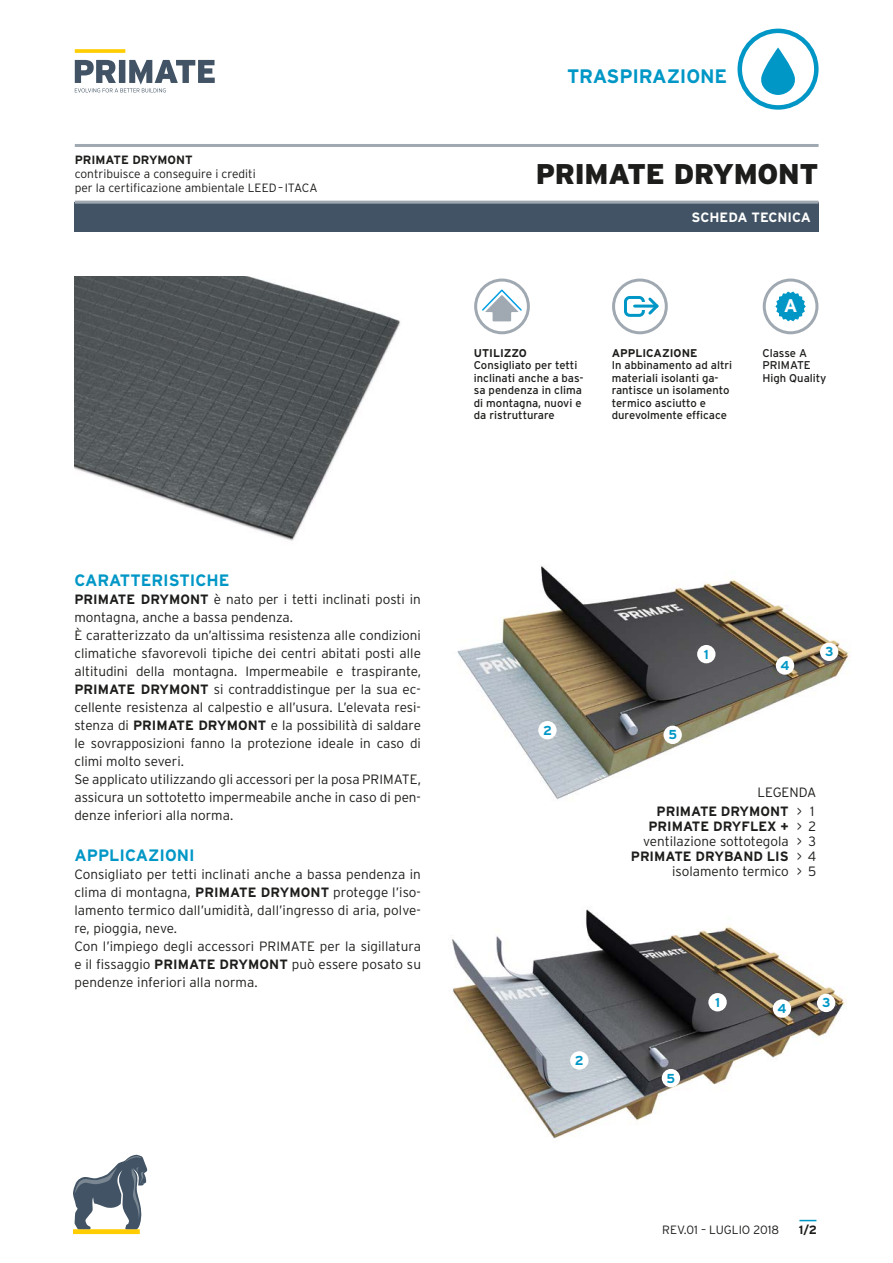
<style>
.page{position:relative;width:893px;height:1263px;background:#fff}
.page>*{position:absolute;margin:0;border:0;box-sizing:border-box;transform-origin:0 0}
.t1{font:900 28.5px "Interstate";letter-spacing:-.01em;color:#1d1d1b}
.t2{font:700 19.5px "Interstate";letter-spacing:-.01em;color:#0097c6}
.t3{font:700 18.3px "Interstate";color:#fff}
.t4{font:700 16.5px "Interstate";color:#0097c6}
.t5{font:300 13.5px/18px "Interstate";color:#1d1d1b}
.t6{font:700 13.5px/15px "Interstate";color:#1d1d1b;text-align:right}
.t7{font:700 13.5px "Interstate";color:#fff}
.t8{font:700 12.9px "Interstate";color:#0097c6}
.t9{font:300 12px/14.4px "Interstate";color:#1d1d1b}
.t10{font:700 12px "Interstate";color:#1d1d1b}
.t11{font:11.25px/12.3px "Interstate";color:#1d1d1b}
.t12{font:700 11.25px "Interstate";color:#1d1d1b}
.s1{font-weight:700}
</style>
<div class="page">
<img style="left:74px;top:276px;width:327px;height:265px">
<img style="left:457px;top:566px;width:394px;height:234px">
<div style="left:697px;top:645px;width:18px;height:18px;background:#fff;border-radius:50%"></div>
<div style="left:820px;top:643px;width:18px;height:18px;background:#fff;border-radius:50%"></div>
<div style="left:776px;top:656px;width:18px;height:19px;background:#fff;border-radius:50%"></div>
<div style="left:663px;top:726px;width:19px;height:18px;background:#fff;border-radius:50%"></div>
<div style="left:538px;top:721px;width:19px;height:18px;background:#fff;border-radius:50%"></div>
<div style="left:74px;top:202px;width:745px;height:30px;background:#415364"></div>
<hr style="left:75px;top:201px;width:744px;height:3px;background:#a0a9b1">
<hr style="left:75px;top:144px;width:744px;height:3px;background:#a0a9b1">
<svg style="left:75px;top:49px;width:50px;height:4px"></svg>
<svg style="left:75px;top:60px;width:140px;height:32px"></svg>
<div style="left:73px;top:1229px;width:67px;height:5px;background:#ffcd00"></div>
<svg style="left:73px;top:1154px;width:75px;height:75px"></svg>
<svg style="left:799px;top:1220px;width:17px;height:1px"></svg>
<img style="left:452px;top:909px;width:395px;height:230px">
<div style="left:708px;top:993px;width:19px;height:18px;background:#fff;border-radius:50%"></div>
<div style="left:817px;top:994px;width:18px;height:18px;background:#fff;border-radius:50%"></div>
<div style="left:773px;top:999px;width:18px;height:19px;background:#fff;border-radius:50%"></div>
<div style="left:662px;top:1069px;width:18px;height:18px;background:#fff;border-radius:50%"></div>
<div style="left:570px;top:1051px;width:18px;height:18px;background:#fff;border-radius:50%"></div>
<svg style="left:481px;top:288px;width:42px;height:33px"></svg>
<div style="left:474px;top:279px;width:56px;height:55px;border:3px solid #a0a9b1;border-radius:50%"></div>
<div style="left:624px;top:296px;width:21px;height:21px;border:3px solid #0097c6;border-radius:4px"></div>
<svg style="left:638px;top:303px;width:8px;height:7px"></svg>
<hr style="left:635px;top:305px;width:22px;height:3px;background:#0097c6">
<svg style="left:646px;top:297px;width:13px;height:18px"></svg>
<div style="left:612px;top:279px;width:56px;height:55px;border:3px solid #a0a9b1;border-radius:50%"></div>
<div style="left:763px;top:279px;width:55px;height:55px;border:3px solid #a0a9b1;border-radius:50%"></div>
<svg style="left:775px;top:291px;width:31px;height:30px"></svg>
<div style="left:737px;top:29px;width:82px;height:81px;border:4px solid #0097c6;border-radius:50%"></div>
<svg style="left:761px;top:47px;width:34px;height:48px"></svg>
<p class="t10" style="left:75px;top:153px;width:119px">PRIMATE DRYMONT</p>
<p class="t9" style="left:75px;top:166px;width:244px">contribuisce a conseguire i crediti<br>per la certificazione ambientale LEED– ITACA</p>
<h2 class="t2" style="left:567px;top:65px;width:162px">TRASPIRAZIONE</h2>
<h1 class="t1" style="left:536px;top:157px;width:284px">PRIMATE DRYMONT</h1>
<p class="t7" style="left:692px;top:210px;width:121px">SCHEDA TECNICA</p>
<p class="t12" style="left:474px;top:347px;width:55px">UTILIZZO</p>
<p class="t11" style="left:474px;top:359px;width:111px">Consigliato per tetti inclinati anche a bas&shy;sa pendenza in clima di montagna, nuovi e da ristrutturare</p>
<p class="t12" style="left:612px;top:347px;width:87px">APPLICAZIONE</p>
<p class="t11" style="left:612px;top:359px;width:122px">In abbinamento ad altri materiali isolanti ga&shy;rantisce un isolamento termico asciutto e durevolmente efficace</p>
<h3 class="t3" style="left:784px;top:296px;width:15px">A</h3>
<p class="t11" style="left:762px;top:347px;width:65px">Classe A<br>PRIMATE<br>High Quality</p>
<p class="t4" style="left:74px;top:571px;width:157px">CARATTERISTICHE</p>
<p class="t5" style="left:74px;top:590px;width:348px"><span class="s1">PRIMATE DRYMONT</span> è nato per i tetti inclinati posti in montagna, anche a bassa pendenza.<br>È caratterizzato da un’altissima resistenza alle condizioni climatiche sfavorevoli tipiche dei centri abitati posti alle altitudini della montagna. Impermeabile e traspirante, <span class="s1">PRIMATE DRYMONT</span> si contraddistingue per la sua ec&shy;cellente resistenza al calpestio e all’usura. L’elevata resi&shy;stenza di <span class="s1">PRIMATE DRYMONT</span> e la possibilità di saldare le sovrapposizioni fanno la protezione ideale in caso di climi molto severi.<br>Se applicato utilizzando gli accessori per la posa PRIMATE, assicura un sottotetto impermeabile anche in caso di pen&shy;denze inferiori alla norma.</p>
<p class="t4" style="left:74px;top:846px;width:122px">APPLICAZIONI</p>
<p class="t5" style="left:74px;top:865px;width:348px">Consigliato per tetti inclinati anche a bassa pendenza in clima di montagna, <span class="s1">PRIMATE DRYMONT</span> protegge l’iso&shy;lamento termico dall’umidità, dall’ingresso di aria, polve&shy;re, pioggia, neve.<br>Con l’impiego degli accessori PRIMATE per la sigillatura e il fissaggio <span class="s1">PRIMATE DRYMONT</span> può essere posato su pendenze inferiori alla norma.</p>
<p class="t8" style="left:543px;top:723px;width:10px">2</p>
<p class="t8" style="left:575px;top:1053px;width:10px">2</p>
<p class="t8" style="left:668px;top:728px;width:10px">5</p>
<p class="t8" style="left:704px;top:647px;width:6px">1</p>
<p class="t8" style="left:825px;top:645px;width:10px">3</p>
<p class="t8" style="left:780px;top:658px;width:11px">4</p>
<p class="t5" style="left:757px;top:783px;width:61px">LEGENDA</p>
<p class="t6" style="left:648px;top:804px;width:142px">PRIMATE DRYMONT<br>PRIMATE DRYFLEX +</p>
<p class="t5" style="left:643px;top:832px;width:147px">ventilazione sottotegola</p>
<p class="t6" style="left:631px;top:849px;width:159px">PRIMATE DRYBAND LIS</p>
<p class="t5" style="left:672px;top:862px;width:118px">isolamento termico</p>
<p class="t5" style="left:808px;top:804px;width:9px;line-height:15px">1<br>2<br>3</p>
<p class="t5" style="left:797px;top:804px;width:21px;line-height:15px">&gt;<br>&gt;<br>&gt;<br>&gt; 4 &gt; 5</p>
<p class="t8" style="left:667px;top:1071px;width:10px">5</p>
<p class="t8" style="left:715px;top:995px;width:6px">1</p>
<p class="t8" style="left:822px;top:996px;width:10px">3</p>
<p class="t8" style="left:777px;top:1001px;width:11px">4</p>
<p class="t9" style="left:662px;top:1222px;width:118px">REV.01 – LUGLIO 2018</p>
<p class="t10" style="left:799px;top:1223px;width:19px">1/2</p>
</div>
